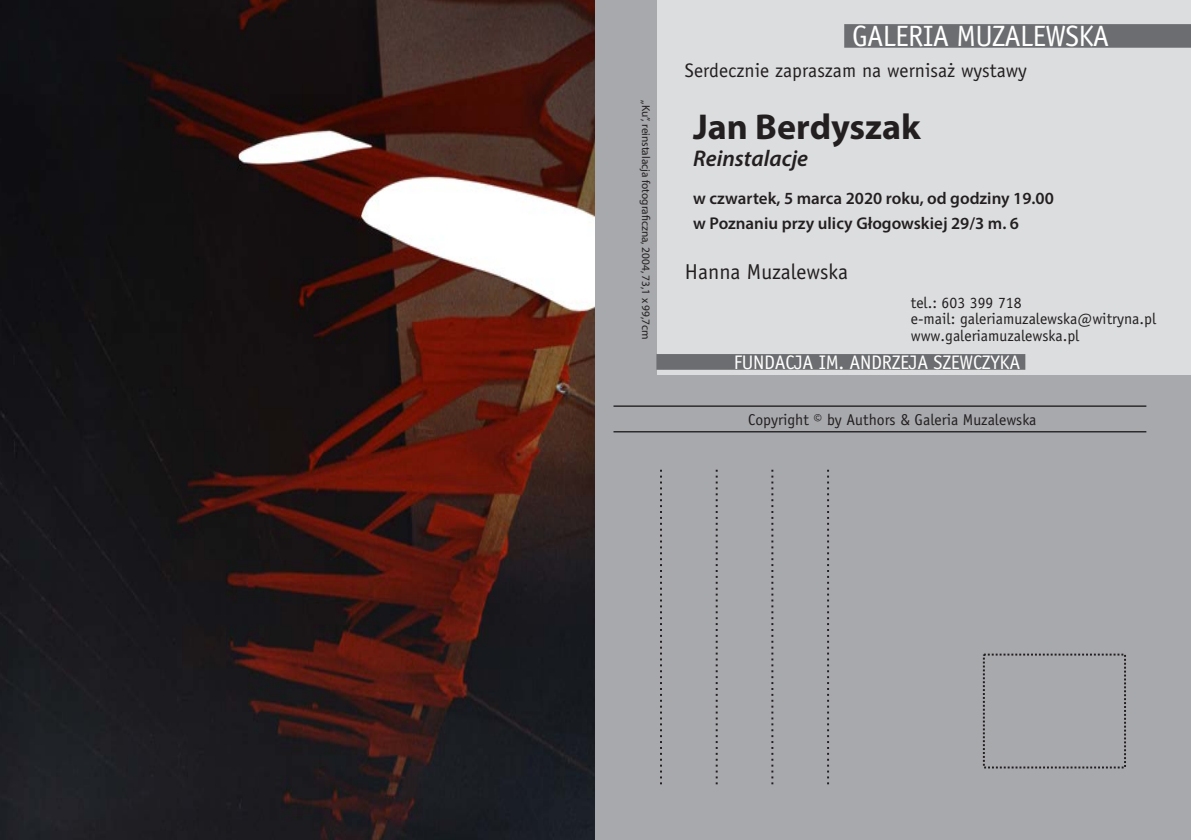
<style>
.page{position:relative;width:1191px;height:840px;background:#fff}
.page>*{position:absolute;margin:0;border:0;box-sizing:border-box;transform-origin:0 0}
.t1{font:700 36px "Myriad Pro";color:#231f20}
.t2{font:29.4px "Officina San PL";letter-spacing:-.025em;color:#fff}
.t3{font:italic 600 22.8px "Myriad Pro";color:#231f20}
.t4{font:21.6px "Officina San PL";color:#231f20}
.t5{font:19.6px "Officina San PL";color:#231f20}
.t6{font:19.6px "Officina San PL";letter-spacing:-.015em;color:#fff}
.t7{font:600 17px/24.6px "Myriad Pro";color:#231f20}
.t8{font:15.8px/16.4px "Officina San PL";color:#231f20}
.t9{font:11.4px "Myriad Pro";color:#231f20}
</style>
<div class="page">
<img style="left:0;top:0;width:595px;height:839px">
<div style="left:595px;top:0;width:596px;height:839px;background:#a8a9ad"></div>
<div style="left:657px;top:0;width:534px;height:374px;background:#dcdddf"></div>
<div style="left:844px;top:24px;width:347px;height:24px;background:#6c6d70"></div>
<hr style="left:613px;top:405px;width:533px;height:1px;background:#231f20">
<hr style="left:613px;top:431px;width:533px;height:1px;background:#231f20">
<svg style="left:715px;top:469px;width:2px;height:316px"></svg>
<svg style="left:827px;top:469px;width:2px;height:316px"></svg>
<svg style="left:660px;top:469px;width:2px;height:316px"></svg>
<svg style="left:771px;top:469px;width:2px;height:316px"></svg>
<div style="left:983px;top:653px;width:143px;height:115px;border:2px dashed #231f20"></div>
<div style="left:656px;top:354px;width:369px;height:15px;background:#6c6d70"></div>
<p class="t9" style="left:653px;top:100px;width:241px;rotate:90deg">,,Ku”, reinstalacja fotogra czna, 2004, 73,1 x 99,7cm</p>
<h2 class="t2" style="left:852px;top:24px;width:259px">GALERIA MUZALEWSKA</h2>
<p class="t5" style="left:685px;top:63px;width:343px">Serdecznie zapraszam na wernisa¿ wystawy</p>
<h1 class="t1" style="left:693px;top:103px;width:229px">Jan Berdyszak</h1>
<h3 class="t3" style="left:693px;top:144px;width:116px">Reinstalacje</h3>
<p class="t7" style="left:693px;top:185px;width:362px">w czwartek, 5 marca 2020 roku, od godziny 19.00 w Poznaniu przy ulicy Głogowskiej 29/3 m. 6</p>
<h3 class="t4" style="left:685px;top:263px;width:165px">Hanna Muzalewska</h3>
<p class="t8" style="left:910px;top:295px;width:247px">tel.: 603 399 718<br>e-mail: galeriamuzalewska@witryna.pl www.galeriamuzalewska.pl</p>
<p class="t6" style="left:733px;top:354px;width:288px">FUNDACJA IM. ANDRZEJA SZEWCZYKA</p>
<p class="t8" style="left:748px;top:412px;width:290px">Copyright © by Authors &amp; Galeria Muzalewska</p>
</div>
